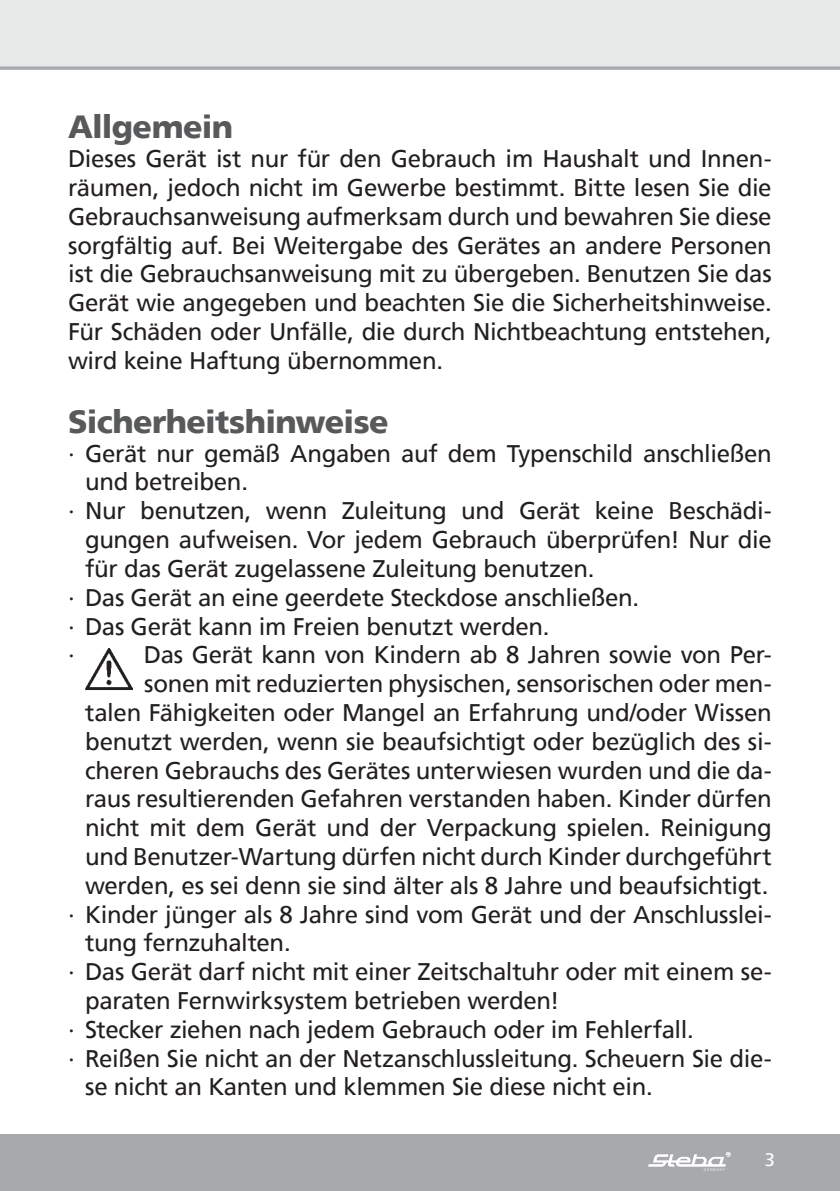
<style>
.page{position:relative;width:840px;height:1191px;background:#fff}
.page>*{position:absolute;margin:0;border:0;box-sizing:border-box;transform-origin:0 0}
.t1{font:900 32px "Frutiger";letter-spacing:-.02em;color:#58595b}
.t2{font:24px/28.8px "Frutiger";letter-spacing:-.015em;color:#231f20;text-align:justify}
.t3{font:18px "Frutiger";color:#fff}
</style>
<div class="page">
<div style="left:0;top:0;width:839px;height:68px;background:#e7e8e8"></div>
<div style="left:0;top:1134px;width:839px;height:57px;background:#a7a9ac"></div>
<svg style="left:648px;top:1151px;width:82px;height:19px"></svg>
<svg style="left:0;top:66px;width:839px;height:4px;fill:#afb1b3"></svg>
<img style="left:85px;top:648px;width:48px;height:42px">
<h1 class="t1" style="left:68px;top:108px;width:166px">Allgemein</h1>
<p class="t2" style="left:68px;top:144px;width:705px">Dieses Gerät ist nur für den Gebrauch im Haushalt und Innen&shy;räumen, jedoch nicht im Gewerbe bestimmt. Bitte lesen Sie die Gebrauchsanweisung aufmerksam durch und bewahren Sie diese sorgfältig auf. Bei Weitergabe des Gerätes an andere Personen ist die Gebrauchsanweisung mit zu übergeben. Benutzen Sie das Gerät wie angegeben und beachten Sie die Sicherheitshinweise.<br>Für Schäden oder Unfälle, die durch Nichtbeachtung entstehen, wird keine Haftung übernommen.</p>
<h1 class="t1" style="left:68px;top:402px;width:322px">Sicherheitshinweise</h1>
<p class="t2" style="left:68px;top:439px;width:705px">∙ Gerät nur gemäß Angaben auf dem Typenschild anschließen</p>
<p class="t2" style="left:85px;top:467px;width:164px">und betreiben.</p>
<p class="t2" style="left:68px;top:496px;width:705px">∙ Nur benutzen, wenn Zuleitung und Gerät keine Beschädi-</p>
<p class="t2" style="left:85px;top:525px;width:687px">gungen aufweisen. Vor jedem Gebrauch überprüfen! Nur die</p>
<p class="t2" style="left:85px;top:554px;width:510px">für das Gerät zugelassene Zuleitung benutzen.</p>
<p class="t2" style="left:68px;top:583px;width:572px">∙ Das Gerät an eine geerdete Steckdose anschließen.</p>
<p class="t2" style="left:68px;top:611px;width:482px">∙ Das Gerät kann im Freien benutzt werden.</p>
<p class="t2" style="left:68px;top:640px;width:8px">∙</p>
<p class="t2" style="left:144px;top:640px;width:629px">Das Gerät kann von Kindern ab 8 Jahren sowie von Per-</p>
<p class="t2" style="left:144px;top:669px;width:629px">sonen mit reduzierten physischen, sensorischen oder men-</p>
<p class="t2" style="left:85px;top:698px;width:687px">talen Fähigkeiten oder Mangel an Erfahrung und/oder Wissen</p>
<p class="t2" style="left:85px;top:727px;width:687px">benutzt werden, wenn sie beaufsichtigt oder bezüglich des si-</p>
<p class="t2" style="left:85px;top:755px;width:687px">cheren Gebrauchs des Gerätes unterwiesen wurden und die da-</p>
<p class="t2" style="left:85px;top:784px;width:687px">raus resultierenden Gefahren verstanden haben. Kinder dürfen</p>
<p class="t2" style="left:85px;top:813px;width:687px">nicht mit dem Gerät und der Verpackung spielen. Reinigung</p>
<p class="t2" style="left:85px;top:842px;width:687px">und Benutzer-Wartung dürfen nicht durch Kinder durchgeführt</p>
<p class="t2" style="left:85px;top:871px;width:684px">werden, es sei denn sie sind älter als 8 Jahre und beaufsichtigt.</p>
<p class="t2" style="left:68px;top:899px;width:705px">∙ Kinder jünger als 8 Jahre sind vom Gerät und der Anschlusslei-</p>
<p class="t2" style="left:85px;top:928px;width:207px">tung fernzuhalten.</p>
<p class="t2" style="left:68px;top:957px;width:705px">∙ Das Gerät darf nicht mit einer Zeitschaltuhr oder mit einem se-</p>
<p class="t2" style="left:85px;top:986px;width:475px">paraten Fernwirksystem betrieben werden!</p>
<p class="t2" style="left:68px;top:1015px;width:626px">∙ Stecker ziehen nach jedem Gebrauch oder im Fehlerfall.</p>
<p class="t2" style="left:68px;top:1043px;width:705px">∙ Reißen Sie nicht an der Netzanschlussleitung. Scheuern Sie die-</p>
<p class="t2" style="left:85px;top:1072px;width:569px">se nicht an Kanten und klemmen Sie diese nicht ein.</p>
<p class="t3" style="left:764px;top:1149px;width:12px">3</p>
</div>
